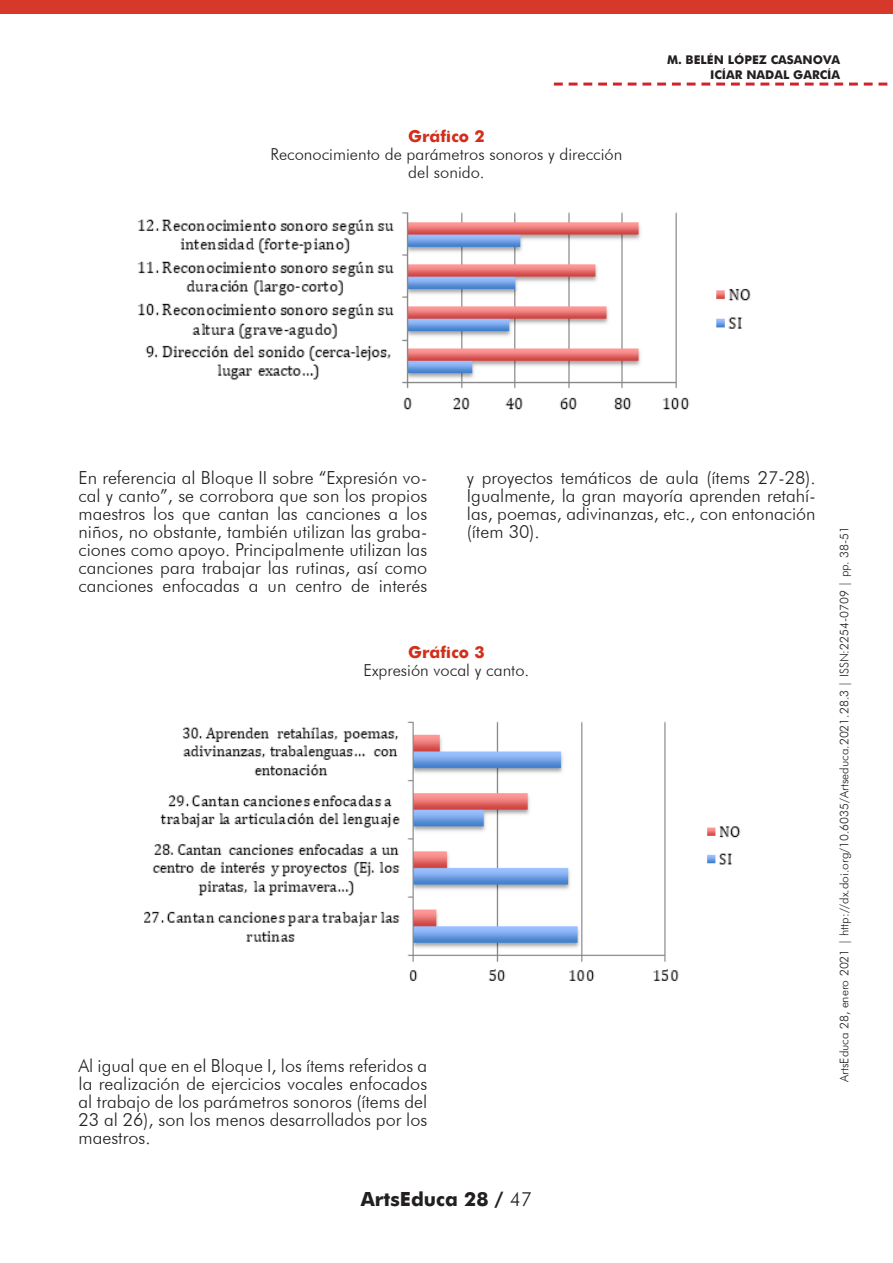
<style>
.page{position:relative;width:893px;height:1263px;background:#fff}
.page>*{position:absolute;margin:0;border:0;box-sizing:border-box;transform-origin:0 0}
.t1{font:700 19.5px "Futura";color:#231f20}
.Texto{font:300 18px/18px "Futura BT";color:#231f20;text-align:justify}
.Texto-2{font:300 16.5px/18px "Futura BT";color:#231f20;text-align:center}
.Título_2{font:700 16.5px "Futura";color:#d12f1b}
.t2{font:300 12px "Futura BT";color:#231f20}
.t3{font:700 12px "Futura";color:#231f20}
.s1{font-family:"Futura BT";font-weight:300}
</style>
<div class="page">
<img style="left:138px;top:212px;width:613px;height:198px">
<img style="left:145px;top:721px;width:596px;height:260px">
<svg style="left:554px;top:83px;width:333px;height:3px"></svg>
<div style="left:0;top:0;width:893px;height:14px;background:#d6382a"></div>
<p class="Título_2" style="left:408px;top:124px;width:78px">Gráfico 2</p>
<p class="Texto-2" style="left:271px;top:145px;width:353px">Reconocimiento de parámetros sonoros y dirección del sonido.</p>
<p class="t3" style="left:667px;top:51px;width:175px">M. BELÉN LÓPEZ CASANOVA</p>
<p class="t3" style="left:710px;top:66px;width:132px">ICÍAR NADAL GARCÍA</p>
<p class="Texto" style="left:79px;top:468px;width:350px">En referencia al Bloque II sobre “Expresión vo&shy;cal y canto”, se corrobora que son los propios maestros los que cantan las canciones a los niños, no obstante, también utilizan las graba&shy;ciones como apoyo. Principalmente utilizan las canciones para trabajar las rutinas, así como canciones enfocadas a un centro de interés</p>
<p class="Texto" style="left:467px;top:468px;width:350px">y proyectos temáticos de aula (ítems 27-28).<br>Igualmente, la gran mayoría aprenden retahí&shy;las, poemas, adivinanzas, etc., con entonación (ítem 30).</p>
<p class="Título_2" style="left:408px;top:640px;width:78px">Gráfico 3</p>
<p class="Texto-2" style="left:364px;top:661px;width:167px">Expresión vocal y canto.</p>
<p class="Texto" style="left:79px;top:1057px;width:350px">Al igual que en el Bloque I, los ítems referidos a la realización de ejercicios vocales enfocados al trabajo de los parámetros sonoros (ítems del 23 al 26), son los menos desarrollados por los maestros.</p>
<p class="t1" style="left:361px;top:1184px;width:173px">ArtsEduca 28 / <span class="s1">47</span></p>
<p class="t2" style="left:837px;top:1082px;width:558px;rotate:-90deg">ArtsEduca 28, enero 2021 | http://dx.doi.org/10.6035/Artseduca.2021.28.3 | ISSN:2254-0709 | pp. 38-51</p>
</div>
